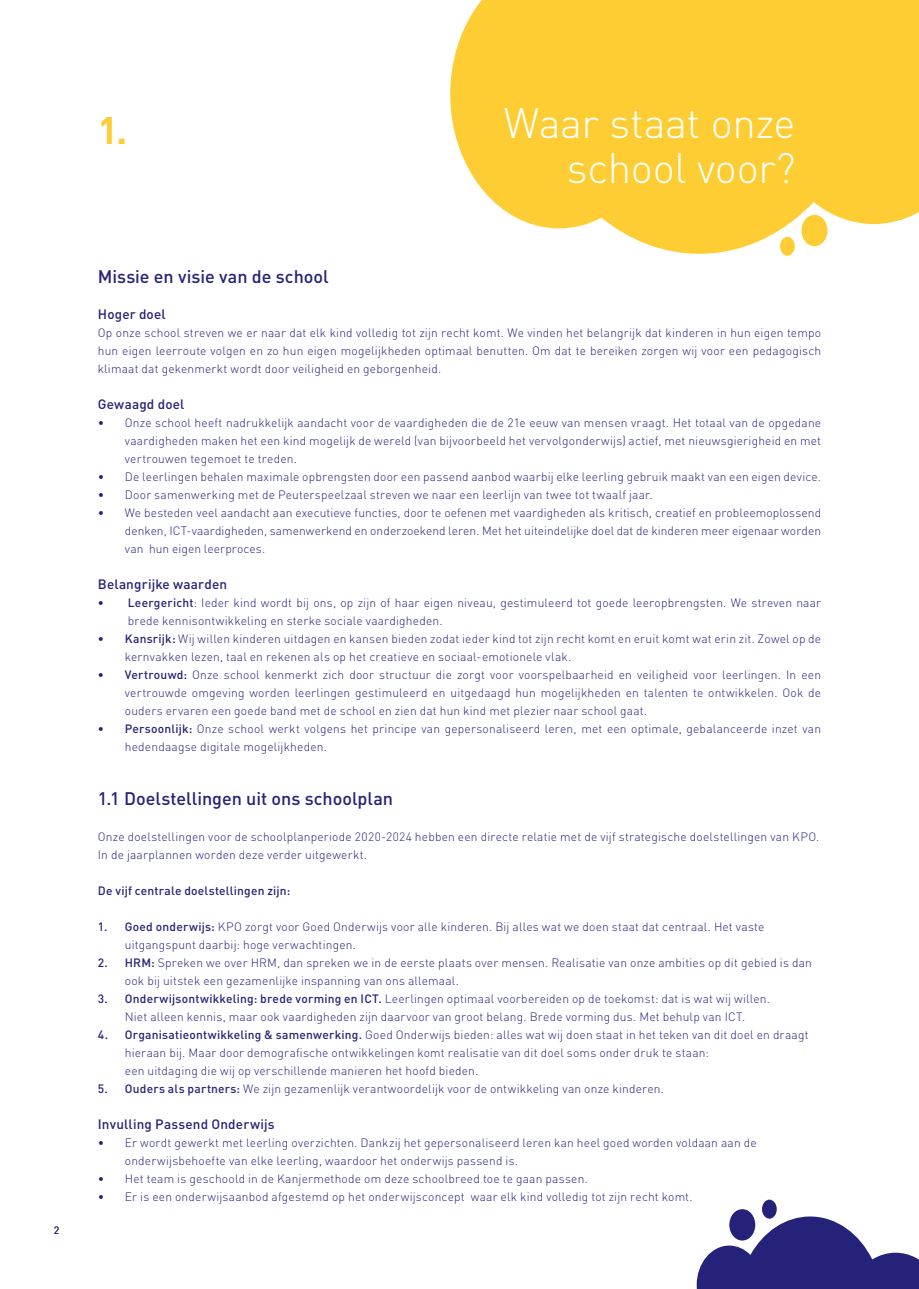
<style>
.page{position:relative;width:919px;height:1289px;background:#fff}
.page>*{position:absolute;margin:0;border:0;box-sizing:border-box;transform-origin:0 0}
.t1{font:300 42px/45px "DIN Pro";letter-spacing:-.01em;color:#fff;text-align:right}
.t2{font:37.5px "DIN Bold";color:#fecd33}
.t3{font:500 18px "DIN Pro";color:#252279}
.t4{font:500 13.5px "DIN Pro";letter-spacing:.015em;color:#252279}
.t5{font:300 12px/18px "DIN Pro";letter-spacing:.015em;color:#252279}
.t6{font:500 12px "DIN Pro";letter-spacing:.015em;color:#252279}
.t7{font:10.5px "DIN";color:#252279}
.s1{font-weight:500}
</style>
<div class="page">
<svg style="left:450px;top:0;width:468px;height:254px;background:#fed24b"></svg>
<div style="left:801px;top:215px;width:26px;height:31px;background:#fecd33;border-radius:50%"></div>
<div style="left:780px;top:237px;width:14px;height:19px;background:#fecd33;border-radius:50%"></div>
<div style="left:729px;top:1209px;width:26px;height:31px;background:#252279;border-radius:50%"></div>
<div style="left:762px;top:1199px;width:14px;height:19px;background:#252279;border-radius:50%"></div>
<svg style="left:696px;top:1216px;width:222px;height:72px"></svg>
<p class="t7" style="left:54px;top:1223px;width:7px">2</p>
<h2 class="t2" style="left:98px;top:106px;width:31px">1.</h2>
<h1 class="t1" style="left:504px;top:99px;width:293px">Waar staat onze school voor?</h1>
<h3 class="t3" style="left:98px;top:264px;width:232px">Missie en visie van de school</h3>
<p class="t4" style="left:98px;top:305px;width:69px">Hoger doel</p>
<p class="t5" style="left:98px;top:323px;width:724px;text-align:justify">Op onze school streven we er naar dat elk kind volledig tot zijn recht komt. We vinden het belangrijk dat kinderen in hun eigen tempo hun eigen leerroute volgen en zo hun eigen mogelijkheden optimaal benutten. Om dat te bereiken zorgen wij voor een pedagogisch klimaat dat gekenmerkt wordt door veiligheid en geborgenheid.</p>
<p class="t4" style="left:98px;top:395px;width:88px">Gewaagd doel</p>
<p class="t5" style="left:125px;top:413px;width:697px;text-align:justify;text-indent:-27px">• Onze school heeft nadrukkelijk aandacht voor de vaardigheden die de 21e eeuw van mensen vraagt. Het totaal van de opgedane vaardigheden maken het een kind mogelijk de wereld (van bijvoorbeeld het vervolgonderwijs) actief, met nieuwsgierigheid en met vertrouwen tegemoet te treden.</p>
<p class="t5" style="left:98px;top:467px;width:724px">• De leerlingen behalen maximale opbrengsten door een passend aanbod waarbij elke leerling gebruik maakt van een eigen device.</p>
<p class="t5" style="left:98px;top:485px;width:556px">• Door samenwerking met de Peuterspeelzaal streven we naar een leerlijn van twee tot twaalf jaar.</p>
<p class="t5" style="left:125px;top:503px;width:697px;text-align:justify;text-indent:-27px">• We besteden veel aandacht aan executieve functies, door te oefenen met vaardigheden als kritisch, creatief en probleemoplossend denken, ICT-vaardigheden, samenwerkend en onderzoekend leren. Met het uiteindelijke doel dat de kinderen meer eigenaar worden van hun eigen leerproces.</p>
<p class="t4" style="left:98px;top:575px;width:131px">Belangrijke waarden</p>
<p class="t5" style="left:128px;top:593px;width:694px;text-indent:-30px"><span class="s1">• Leergericht</span>: Ieder kind wordt bij ons, op zijn of haar eigen niveau, gestimuleerd tot goede leeropbrengsten. We streven naar brede kennisontwikkeling en sterke sociale vaardigheden.</p>
<p class="t5" style="left:125px;top:629px;width:697px;text-indent:-27px"><span class="s1">• Kansrijk:</span> Wij willen kinderen uitdagen en kansen bieden zodat ieder kind tot zijn recht komt en eruit komt wat erin zit. Zowel op de kernvakken lezen, taal en rekenen als op het creatieve en sociaal-emotionele vlak.</p>
<p class="t5" style="left:125px;top:665px;width:697px;text-align:justify;text-indent:-27px"><span class="s1">• Vertrouwd:</span> Onze school kenmerkt zich door structuur die zorgt voor voorspelbaarheid en veiligheid voor leerlingen. In een vertrouwde omgeving worden leerlingen gestimuleerd en uitgedaagd hun mogelijkheden en talenten te ontwikkelen. Ook de ouders ervaren een goede band met de school en zien dat hun kind met plezier naar school gaat.</p>
<p class="t5" style="left:125px;top:719px;width:697px;text-indent:-27px"><span class="s1">• Persoonlijk:</span> Onze school werkt volgens het principe van gepersonaliseerd leren, met een optimale, gebalanceerde inzet van hedendaagse digitale mogelijkheden.</p>
<h3 class="t3" style="left:98px;top:786px;width:297px">1.1 Doelstellingen uit ons schoolplan</h3>
<p class="t5" style="left:98px;top:827px;width:723px">Onze doelstellingen voor de schoolplanperiode 2020-2024 hebben een directe relatie met de vijf strategische doelstellingen van KPO.<br>In de jaarplannen worden deze verder uitgewerkt.</p>
<p class="t6" style="left:98px;top:882px;width:194px">De vijf centrale doelstellingen zijn:</p>
<p class="t5" style="left:125px;top:917px;width:641px;text-indent:-27px"><span class="s1">1. Goed onderwijs:</span> KPO zorgt voor Goed Onderwijs voor alle kinderen. Bij alles wat we doen staat dat centraal. Het vaste uitgangspunt daarbij: hoge verwachtingen.</p>
<p class="t5" style="left:125px;top:953px;width:688px;text-indent:-27px"><span class="s1">2. HRM:</span> Spreken we over HRM, dan spreken we in de eerste plaats over mensen. Realisatie van onze ambities op dit gebied is dan ook bij uitstek een gezamenlijke inspanning van ons allemaal.</p>
<p class="t5" style="left:98px;top:989px;width:673px;text-align:center"><span class="s1">3. Onderwijsontwikkeling: brede vorming en ICT.</span> Leerlingen optimaal voorbereiden op de toekomst: dat is wat wij willen.<br>Niet alleen kennis, maar ook vaardigheden zijn daarvoor van groot belang. Brede vorming dus. Met behulp van ICT.</p>
<p class="t5" style="left:125px;top:1025px;width:685px;text-indent:-27px"><span class="s1">4. Organisatieontwikkeling &amp; samenwerking.</span> Goed Onderwijs bieden: alles wat wij doen staat in het teken van dit doel en draagt hieraan bij. Maar door demografische ontwikkelingen komt realisatie van dit doel soms onder druk te staan:<br>een uitdaging die wij op verschillende manieren het hoofd bieden.</p>
<p class="t5" style="left:98px;top:1079px;width:567px"><span class="s1">5. Ouders als partners:</span> We zijn gezamenlijk verantwoordelijk voor de ontwikkeling van onze kinderen.</p>
<p class="t4" style="left:98px;top:1115px;width:178px">Invulling Passend Onderwijs</p>
<p class="t5" style="left:125px;top:1133px;width:633px;text-indent:-27px">• Er wordt gewerkt met leerling overzichten. Dankzij het gepersonaliseerd leren kan heel goed worden voldaan aan de onderwijsbehoefte van elke leerling, waardoor het onderwijs passend is.</p>
<p class="t5" style="left:98px;top:1169px;width:491px">• Het team is geschoold in de Kanjermethode om deze schoolbreed toe te gaan passen.</p>
<p class="t5" style="left:98px;top:1187px;width:596px">• Er is een onderwijsaanbod afgestemd op het onderwijsconcept waar elk kind volledig tot zijn recht komt.</p>
</div>
